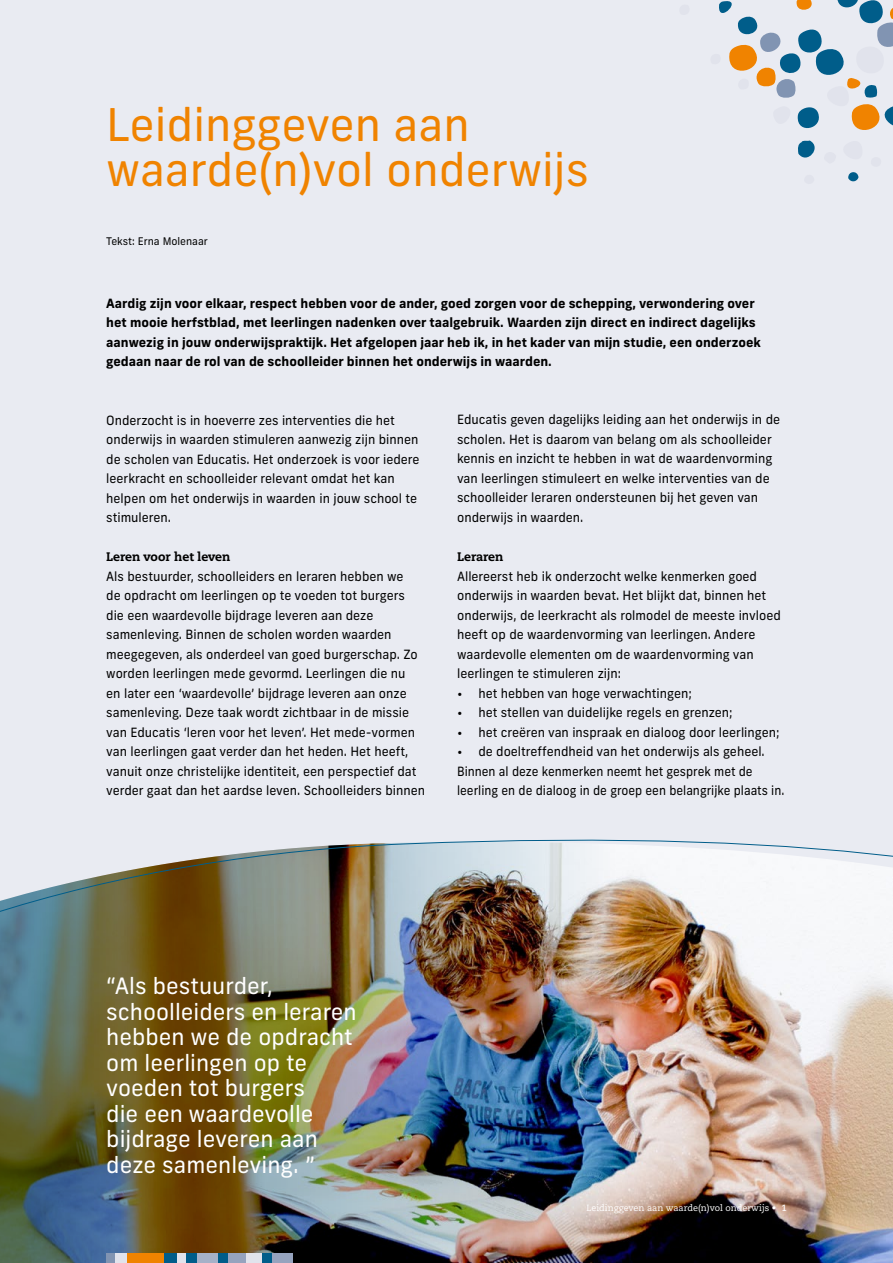
<style>
.page{position:relative;width:893px;height:1263px;background:#e9ebf2}
.page>*{position:absolute;margin:0;border:0;box-sizing:border-box;transform-origin:0 0}
.t1{font:45px/45px "Frank New";color:#f08300}
.t2{font:22.5px/25.5px "Frank New";color:#fff}
.t3{font:12.75px/19.5px "Frank New";color:#000}
.t4{font:700 12.75px/19.5px "Frank New";color:#000}
.t5{font:800 12.3px "Caecilia LT Pro 85";color:#000}
.t6{font:10.5px "Frank New";color:#000}
.t7{font:9px "Caecilia LT Pro 55 Roman";color:#fff}
.s1{font-family:"Caecilia LT Pro 75";font-weight:700}
</style>
<div class="page">
<svg style="left:719px;top:0;width:174px;height:182px"></svg>
<img style="left:0;top:839px;width:893px;height:424px">
<div style="left:164px;top:1253px;width:14px;height:10px;background:#005d8a"></div>
<div style="left:106px;top:1253px;width:10px;height:10px;background:#8194b2"></div>
<div style="left:116px;top:1253px;width:11px;height:10px;background:#e1e3ec"></div>
<div style="left:178px;top:1253px;width:16px;height:10px;background:#e1e3ec"></div>
<div style="left:246px;top:1253px;width:16px;height:10px;background:#e1e3ec"></div>
<div style="left:228px;top:1253px;width:18px;height:10px;background:#96a3be"></div>
<div style="left:186px;top:1253px;width:11px;height:10px;background:#005d8a"></div>
<div style="left:262px;top:1253px;width:11px;height:10px;background:#005d8a"></div>
<div style="left:217px;top:1253px;width:11px;height:10px;background:#005d8a"></div>
<div style="left:197px;top:1253px;width:20px;height:10px;background:#a6b1c8"></div>
<div style="left:273px;top:1253px;width:20px;height:10px;background:#96a3be"></div>
<div style="left:127px;top:1253px;width:37px;height:10px;background:#f08300"></div>
<h1 class="t1" style="left:106px;top:102px;width:484px">Leidinggeven aan waarde(n)vol onderwijs</h1>
<p class="t6" style="left:106px;top:234px;width:103px">Tekst: Erna Molenaar</p>
<p class="t4" style="left:106px;top:293px;width:656px">Aardig zijn voor elkaar, respect hebben voor de ander, goed zorgen voor de schepping, verwondering over het mooie herfstblad, met leerlingen nadenken over taalgebruik. Waarden zijn direct en indirect dagelijks aanwezig in jouw onderwijspraktijk. Het afgelopen jaar heb ik, in het kader van mijn studie, een onderzoek gedaan naar de rol van de schoolleider binnen het onderwijs in waarden.</p>
<p class="t3" style="left:106px;top:410px;width:315px">Onderzocht is in hoeverre zes interventies die het onderwijs in waarden stimuleren aanwezig zijn binnen de scholen van Educatis. Het onderzoek is voor iedere leerkracht en schoolleider relevant omdat het kan helpen om het onderwijs in waarden in jouw school te stimuleren.</p>
<p class="t5" style="left:106px;top:548px;width:126px">Leren voor het leven</p>
<p class="t3" style="left:106px;top:566px;width:320px">Als bestuurder, schoolleiders en leraren hebben we<br>de opdracht om leerlingen op te voeden tot burgers die een waardevolle bijdrage leveren aan deze samenleving. Binnen de scholen worden waarden meegegeven, als onderdeel van goed burgerschap. Zo worden leerlingen mede gevormd. Leerlingen die nu<br>en later een ‘waardevolle’ bijdrage leveren aan onze samenleving. Deze taak wordt zichtbaar in de missie van Educatis ‘leren voor het leven’. Het mede-vormen van leerlingen gaat verder dan het heden. Het heeft, vanuit onze christelijke identiteit, een perspectief dat verder gaat dan het aardse leven. Schoolleiders binnen</p>
<p class="t3" style="left:457px;top:410px;width:324px">Educatis geven dagelijks leiding aan het onderwijs in de scholen. Het is daarom van belang om als schoolleider kennis en inzicht te hebben in wat de waardenvorming van leerlingen stimuleert en welke interventies van de schoolleider leraren ondersteunen bij het geven van onderwijs in waarden.</p>
<p class="t5" style="left:457px;top:548px;width:48px">Leraren</p>
<p class="t3" style="left:457px;top:566px;width:325px">Allereerst heb ik onderzocht welke kenmerken goed onderwijs in waarden bevat. Het blijkt dat, binnen het onderwijs, de leerkracht als rolmodel de meeste invloed heeft op de waardenvorming van leerlingen. Andere waardevolle elementen om de waardenvorming van leerlingen te stimuleren zijn:</p>
<p class="t3" style="left:457px;top:683px;width:236px">• het hebben van hoge verwachtingen;</p>
<p class="t3" style="left:457px;top:702px;width:277px">• het stellen van duidelijke regels en grenzen;</p>
<p class="t3" style="left:457px;top:722px;width:324px">• het creëren van inspraak en dialoog door leerlingen;</p>
<p class="t3" style="left:457px;top:741px;width:329px">• de doeltreffendheid van het onderwijs als geheel.<br>Binnen al deze kenmerken neemt het gesprek met de leerling en de dialoog in de groep een belangrijke plaats in.</p>
<h2 class="t2" style="left:106px;top:973px;width:252px">“Als bestuurder, schoolleiders en leraren hebben we de opdracht om leerlingen op te voeden tot burgers<br>die een waardevolle bijdrage leveren aan deze samenleving. ”</h2>
<p class="t7" style="left:586px;top:1202px;width:202px">Leidinggeven aan waarde(n)vol onderwijs • <span class="s1">1</span></p>
</div>
